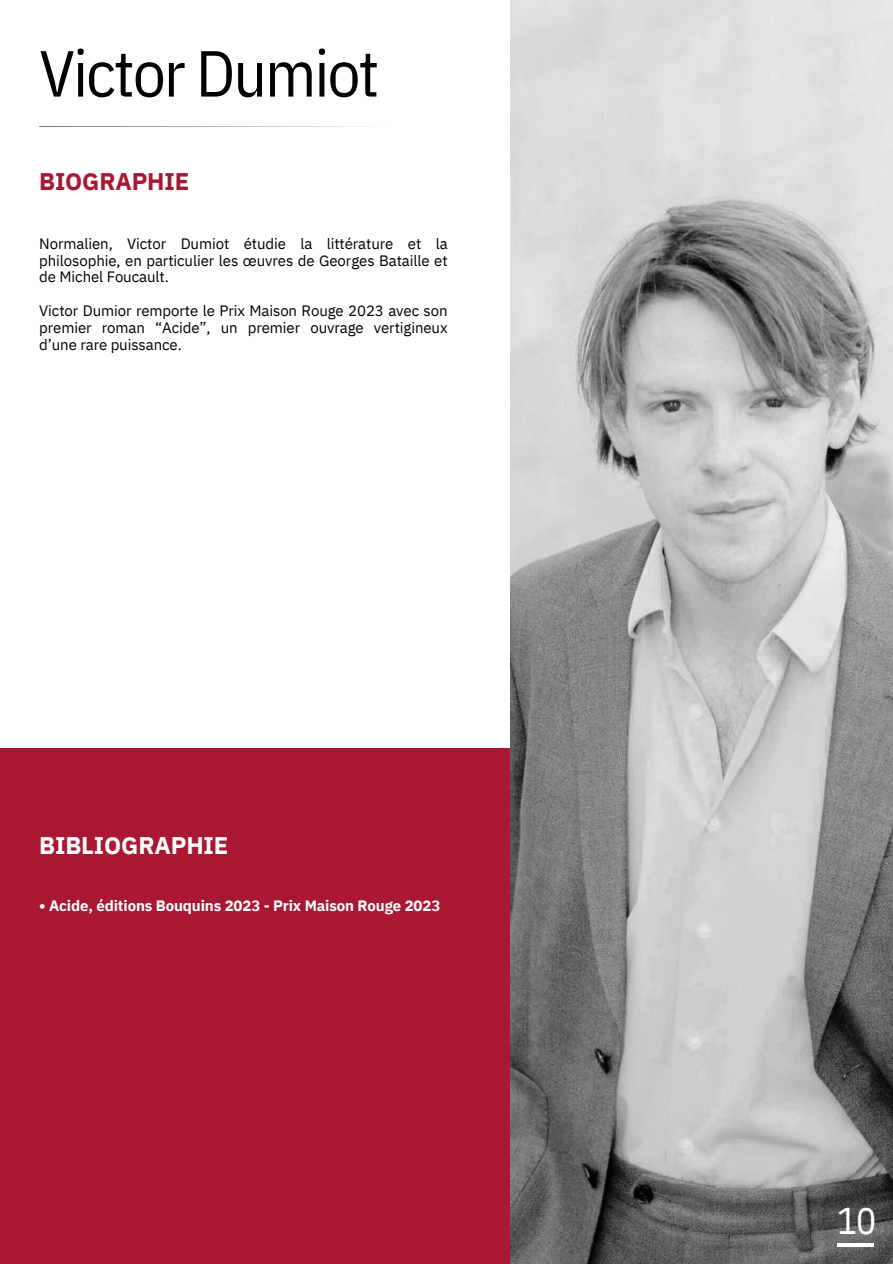
<style>
.page{position:relative;width:893px;height:1264px;background:#fff}
.page>*{position:absolute;margin:0;border:0;box-sizing:border-box;transform-origin:0 0}
.t1{font:64.95px "IBM Plex Sans Cond";letter-spacing:-.025em;color:#000}
.t2{font:37.2px "IBM Plex Sans Cond";color:#fff}
.t3{font:700 24px "IBM Plex Sans";letter-spacing:-.005em;color:#fff}
.t4{font:700 24px "IBM Plex Sans";letter-spacing:-.005em;color:#aa1732}
.t5{font:15px/16.8px "IBM Plex Sans";letter-spacing:-.005em;color:#000;text-align:justify}
.t6{font:700 15px "IBM Plex Sans";letter-spacing:-.005em;color:#fff}
</style>
<div class="page">
<div style="left:0;top:748px;width:559px;height:515px;background:#aa1732"></div>
<img style="left:510px;top:0;width:382px;height:1263px">
<svg style="left:39px;top:126px;width:520px;height:1px"></svg>
<hr style="left:837px;top:1243px;width:37px;height:3px;background:#fff">
<h1 class="t1" style="left:39px;top:30px;width:341px">Victor Dumiot</h1>
<h3 class="t4" style="left:39px;top:165px;width:151px">BIOGRAPHIE</h3>
<p class="t5" style="left:39px;top:234px;width:410px">Normalien, Victor Dumiot étudie la littérature et la philosophie, en particulier les œuvres de Georges Bataille et de Michel Foucault.</p>
<p class="t5" style="left:39px;top:302px;width:410px">Victor Dumior remporte le Prix Maison Rouge 2023 avec son premier roman “Acide”, un premier ouvrage vertigineux d’une rare puissance.</p>
<h3 class="t3" style="left:39px;top:829px;width:191px">BIBLIOGRAPHIE</h3>
<p class="t6" style="left:39px;top:896px;width:402px">• Acide, éditions Bouquins 2023 - Prix Maison Rouge 2023</p>
<h2 class="t2" style="left:837px;top:1195px;width:41px">10</h2>
</div>
